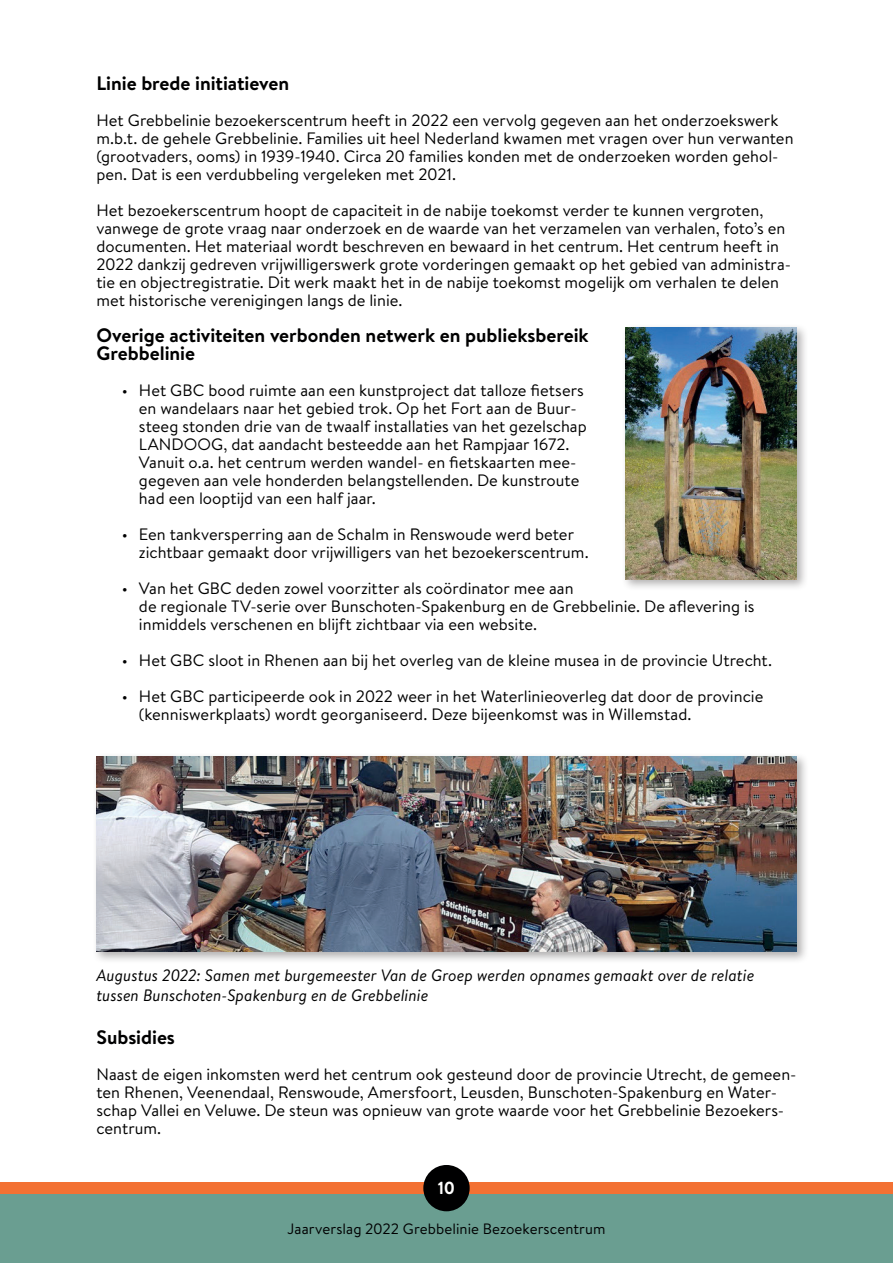
<style>
.page{position:relative;width:893px;height:1263px;background:#fff}
.page>*{position:absolute;margin:0;border:0;box-sizing:border-box;transform-origin:0 0}
.t1{font:700 19.5px/18px "Brandon Text";color:#000001}
.t2{font:700 18px "Brandon Grotesque";color:#fff}
.t3{font:16.5px/18px "Brandon Text";color:#000001}
.t4{font:italic 16.5px/19.5px "Brandon Text";color:#000001}
.t5{font:15px "Brandon Text";letter-spacing:.005em;color:#000001}
</style>
<div class="page">
<div style="left:0;top:1188px;width:893px;height:75px;background:#6a9e91"></div>
<div style="left:0;top:1182px;width:893px;height:12px;background:#f37133"></div>
<div style="left:423px;top:1165px;width:47px;height:46px;background:#000001;border-radius:50%"></div>
<div style="left:621px;top:323px;width:188px;height:268px;background:#231f20;opacity:.35"></div>
<img style="left:625px;top:327px;width:172px;height:252px">
<div style="left:92px;top:752px;width:717px;height:212px;background:#231f20;opacity:.35"></div>
<img style="left:96px;top:756px;width:701px;height:196px">
<p class="t1" style="left:96px;top:74px;width:194px">Linie brede initiatieven</p>
<p class="t3" style="left:96px;top:111px;width:699px">Het Grebbelinie bezoekerscentrum heeft in 2022 een vervolg gegeven aan het onderzoekswerk m.b.t. de gehele Grebbelinie. Families uit heel Nederland kwamen met vragen over hun verwanten (grootvaders, ooms) in 1939-1940. Circa 20 families konden met de onderzoeken worden gehol&shy;pen. Dat is een verdubbeling vergeleken met 2021.</p>
<p class="t3" style="left:96px;top:201px;width:696px">Het bezoekerscentrum hoopt de capaciteit in de nabije toekomst verder te kunnen vergroten, vanwege de grote vraag naar onderzoek en de waarde van het verzamelen van verhalen, foto’s en documenten. Het materiaal wordt beschreven en bewaard in het centrum. Het centrum heeft in 2022 dankzij gedreven vrijwilligerswerk grote vorderingen gemaakt op het gebied van administra&shy;tie en objectregistratie. Dit werk maakt het in de nabije toekomst mogelijk om verhalen te delen met historische verenigingen langs de linie.</p>
<p class="t1" style="left:96px;top:326px;width:494px">Overige activiteiten verbonden netwerk en publieksbereik<br>Grebbelinie</p>
<p class="t3" style="left:139px;top:381px;width:449px;text-indent:-17px">• Het GBC bood ruimte aan een kunstproject dat talloze fietsers en wandelaars naar het gebied trok. Op het Fort aan de Buur&shy;steeg stonden drie van de twaalf installaties van het gezelschap LANDOOG, dat aandacht besteedde aan het Rampjaar 1672.<br>Vanuit o.a. het centrum werden wandel- en fietskaarten mee&shy;gegeven aan vele honderden belangstellenden. De kunstroute had een looptijd van een half jaar.</p>
<p class="t3" style="left:139px;top:525px;width:451px;text-indent:-17px">• Een tankversperring aan de Schalm in Renswoude werd beter zichtbaar gemaakt door vrijwilligers van het bezoekerscentrum.</p>
<p class="t3" style="left:139px;top:579px;width:617px;text-indent:-17px">• Van het GBC deden zowel voorzitter als coördinator mee aan<br>de regionale TV-serie over Bunschoten-Spakenburg en de Grebbelinie. De aflevering is inmiddels verschenen en blijft zichtbaar via een website.</p>
<p class="t3" style="left:122px;top:651px;width:652px">• Het GBC sloot in Rhenen aan bij het overleg van de kleine musea in de provincie Utrecht.</p>
<p class="t3" style="left:139px;top:687px;width:626px;text-indent:-17px">• Het GBC participeerde ook in 2022 weer in het Waterlinieoverleg dat door de provincie (kenniswerkplaats) wordt georganiseerd. Deze bijeenkomst was in Willemstad.</p>
<p class="t4" style="left:96px;top:965px;width:659px">Augustus 2022: Samen met burgemeester Van de Groep werden opnames gemaakt over de relatie tussen Bunschoten-Spakenburg en de Grebbelinie</p>
<p class="t1" style="left:96px;top:1028px;width:80px">Subsidies</p>
<p class="t3" style="left:96px;top:1065px;width:702px">Naast de eigen inkomsten werd het centrum ook gesteund door de provincie Utrecht, de gemeen&shy;ten Rhenen, Veenendaal, Renswoude, Amersfoort, Leusden, Bunschoten-Spakenburg en Water&shy;schap Vallei en Veluwe. De steun was opnieuw van grote waarde voor het Grebbelinie Bezoekers&shy;centrum.</p>
<p class="t2" style="left:438px;top:1176px;width:19px">10</p>
<p class="t5" style="left:287px;top:1218px;width:319px">Jaarverslag 2022 Grebbelinie Bezoekerscentrum</p>
</div>
